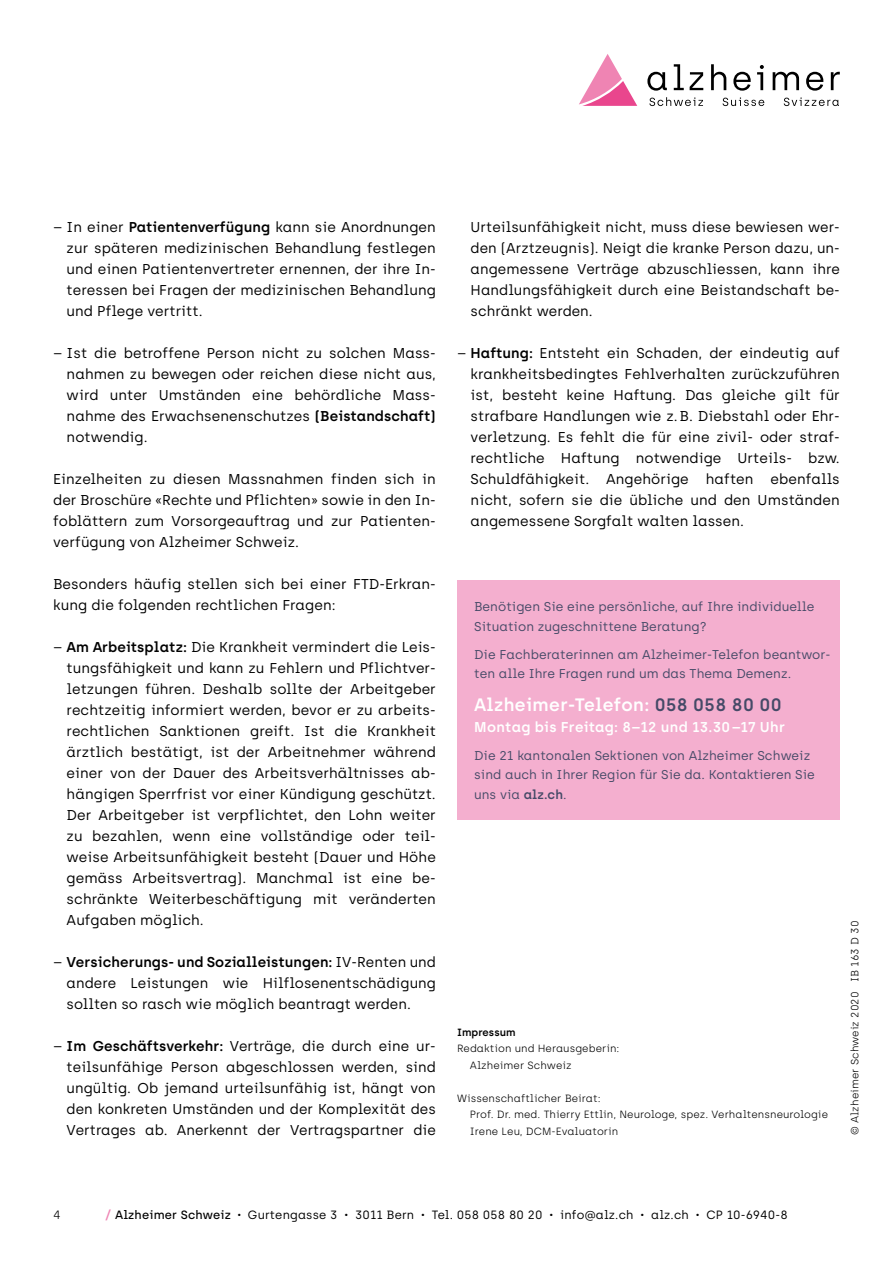
<style>
.page{position:relative;width:893px;height:1263px;background:#fff}
.page>*{position:absolute;margin:0;border:0;box-sizing:border-box;transform-origin:0 0}
.t1{font:600 18px "Archia";letter-spacing:.02em;color:#fff}
.t2{font:14.25px/21px "Archia";letter-spacing:.005em;color:#000;text-align:justify}
.t3{font:600 14.25px "Archia";letter-spacing:.015em;color:#fff}
.t4{font:12.75px/19.5px "Archia";letter-spacing:.005em;color:#454a67}
.t5{font:12px "Archia";letter-spacing:.015em;color:#000}
.t6{font:300 12px "Archia";color:#000}
.t7{font:300 10.5px/16.5px "Archia";letter-spacing:.005em;color:#000}
.t8{font:600 10.5px "Archia";letter-spacing:.005em;color:#000}
.s1{font-weight:600}
.s2{color:#454a67}
.s3{font-weight:600;font-size:12.75px;color:#ef85b4}
.s4{font-weight:500}
.s5{font-weight:500;font-size:6.75px}
.s6{font-size:6.75px}
</style>
<div class="page">
<svg style="left:579px;top:54px;width:58px;height:52px"></svg>
<svg style="left:647px;top:72px;width:20px;height:19px"></svg>
<svg style="left:674px;top:64px;width:10px;height:26px"></svg>
<svg style="left:690px;top:72px;width:13px;height:18px"></svg>
<svg style="left:711px;top:64px;width:15px;height:26px"></svg>
<svg style="left:733px;top:72px;width:18px;height:19px"></svg>
<svg style="left:757px;top:65px;width:7px;height:25px"></svg>
<svg style="left:773px;top:72px;width:26px;height:18px"></svg>
<svg style="left:806px;top:72px;width:17px;height:19px"></svg>
<svg style="left:831px;top:72px;width:9px;height:18px"></svg>
<svg style="left:649px;top:97px;width:54px;height:9px"></svg>
<svg style="left:723px;top:97px;width:41px;height:9px"></svg>
<svg style="left:784px;top:97px;width:55px;height:9px"></svg>
<div style="left:457px;top:580px;width:383px;height:240px;background:#f4afcf"></div>
<p class="t2" style="left:67px;top:216px;width:371px;text-indent:-14px">– In einer <span class="s1">Patientenverfügung</span> kann sie Anordnungen zur späteren medizinischen Behandlung festlegen und einen Patientenvertreter ernennen, der ihre In&shy;teressen bei Fragen der medizinischen Behandlung und Pflege vertritt.</p>
<p class="t2" style="left:67px;top:342px;width:371px;text-indent:-14px">– Ist die betroffene Person nicht zu solchen Mass&shy;nahmen zu bewegen oder reichen diese nicht aus, wird unter Umständen eine behördliche Mass&shy;nahme des Erwachsenenschutzes <span class="s1">(Beistandschaft) </span>notwendig.</p>
<p class="t2" style="left:53px;top:468px;width:384px">Einzelheiten zu diesen Massnahmen finden sich in der Broschüre «Rechte und Pflichten» sowie in den In&shy;foblättern zum Vorsorgeauftrag und zur Patienten&shy;verfügung von Alzheimer Schweiz.</p>
<p class="t2" style="left:53px;top:573px;width:384px">Besonders häufig stellen sich bei einer FTD-Erkran&shy;kung die folgenden rechtlichen Fragen:</p>
<p class="t2" style="left:67px;top:636px;width:371px;text-align:left;text-indent:-14px">– <span class="s1">Am Arbeitsplatz:</span> Die Krankheit vermindert die Leis&shy;tungsfähigkeit und kann zu Fehlern und Pflichtver&shy;letzungen führen. Deshalb sollte der Arbeitgeber rechtzeitig informiert werden, bevor er zu arbeits&shy;rechtlichen Sanktionen greift. Ist die Krankheit ärztlich bestätigt, ist der Arbeitnehmer während einer von der Dauer des Arbeitsverhältnisses ab&shy;hängigen Sperrfrist vor einer Kündigung geschützt.<br>Der Arbeitgeber ist verpflichtet, den Lohn weiter zu bezahlen, wenn eine vollständige oder teil&shy;weise Arbeitsunfähigkeit besteht (Dauer und Höhe gemäss Arbeitsvertrag). Manchmal ist eine be&shy;schränkte Weiterbeschäftigung mit veränderten Aufgaben möglich.</p>
<p class="t2" style="left:67px;top:951px;width:371px;text-indent:-14px">– <span class="s1">Versicherungs- und Sozialleistungen:</span> IV-Renten und andere Leistungen wie Hilflosenentschädigung sollten so rasch wie möglich beantragt werden.</p>
<p class="t2" style="left:67px;top:1035px;width:371px;text-indent:-14px">– <span class="s1">Im Geschäftsverkehr:</span> Verträge, die durch eine ur&shy;teilsunfähige Person abgeschlossen werden, sind ungültig. Ob jemand urteilsunfähig ist, hängt von den konkreten Umständen und der Komplexität des Vertrages ab. Anerkennt der Vertragspartner die</p>
<p class="t2" style="left:471px;top:216px;width:371px">Urteilsunfähigkeit nicht, muss diese bewiesen wer&shy;den (Arztzeugnis). Neigt die kranke Person dazu, un&shy;angemessene Verträge abzuschliessen, kann ihre Handlungsfähigkeit durch eine Beistandschaft be&shy;schränkt werden.</p>
<p class="t2" style="left:471px;top:342px;width:371px;text-indent:-14px">– <span class="s1">Haftung:</span> Entsteht ein Schaden, der eindeutig auf krankheitsbedingtes Fehlverhalten zurückzuführen ist, besteht keine Haftung. Das gleiche gilt für strafbare Handlungen wie z.B. Diebstahl oder Ehr&shy;verletzung. Es fehlt die für eine zivil- oder straf&shy;rechtliche Haftung notwendige Urteils- bzw.<br>Schuldfähigkeit. Angehörige haften ebenfalls nicht, sofern sie die übliche und den Umständen angemessene Sorgfalt walten lassen.</p>
<p class="t4" style="left:474px;top:597px;width:342px">Benötigen Sie eine persönliche, auf Ihre individuelle<br>Situation zugeschnittene Beratung?</p>
<p class="t4" style="left:474px;top:644px;width:358px">Die Fachberaterinnen am Alzheimer-Telefon beantwor&shy;ten alle Ihre Fragen rund um das Thema Demenz.</p>
<p class="t1" style="left:474px;top:694px;width:309px">Alzheimer-Telefon: <span class="s2">058 058 80 00</span></p>
<p class="t3" style="left:474px;top:718px;width:312px">Montag bis Freitag: 8–12 und 13.30–17 Uhr</p>
<p class="t4" style="left:474px;top:745px;width:342px">Die 21 kantonalen Sektionen von Alzheimer Schweiz sind auch in Ihrer Region für Sie da. Kontaktieren Sie uns via <span class="s1">alz.ch</span>.</p>
<p class="t8" style="left:457px;top:1026px;width:60px">Impressum</p>
<p class="t7" style="left:470px;top:1040px;width:151px;text-indent:-13px">Redaktion und Herausgeberin:<br>Alzheimer Schweiz</p>
<p class="t7" style="left:470px;top:1090px;width:360px;text-indent:-13px">Wissenschaftlicher Beirat:<br>Prof. Dr. med. Thierry Ettlin, Neurologe, spez. Verhaltensneurologie<br>Irene Leu, DCM-Evaluatorin</p>
<p class="t7" style="left:846px;top:1135px;width:216px;rotate:-90deg">© Alzheimer Schweiz 2020 IB 163 D 30</p>
<p class="t6" style="left:53px;top:1207px;width:9px">4</p>
<p class="t5" style="left:105px;top:1207px;width:684px"><span class="s3">/</span> <span class="s4">Alzheimer Schweiz</span> <span class="s5">•</span> Gurtengasse 3 <span class="s6">•</span> 3011 Bern <span class="s6">•</span> Tel. 058 058 80 20 <span class="s6">•</span> info@alz.ch <span class="s6">•</span> alz.ch <span class="s6">•</span> CP 10-6940-8</p>
</div>
